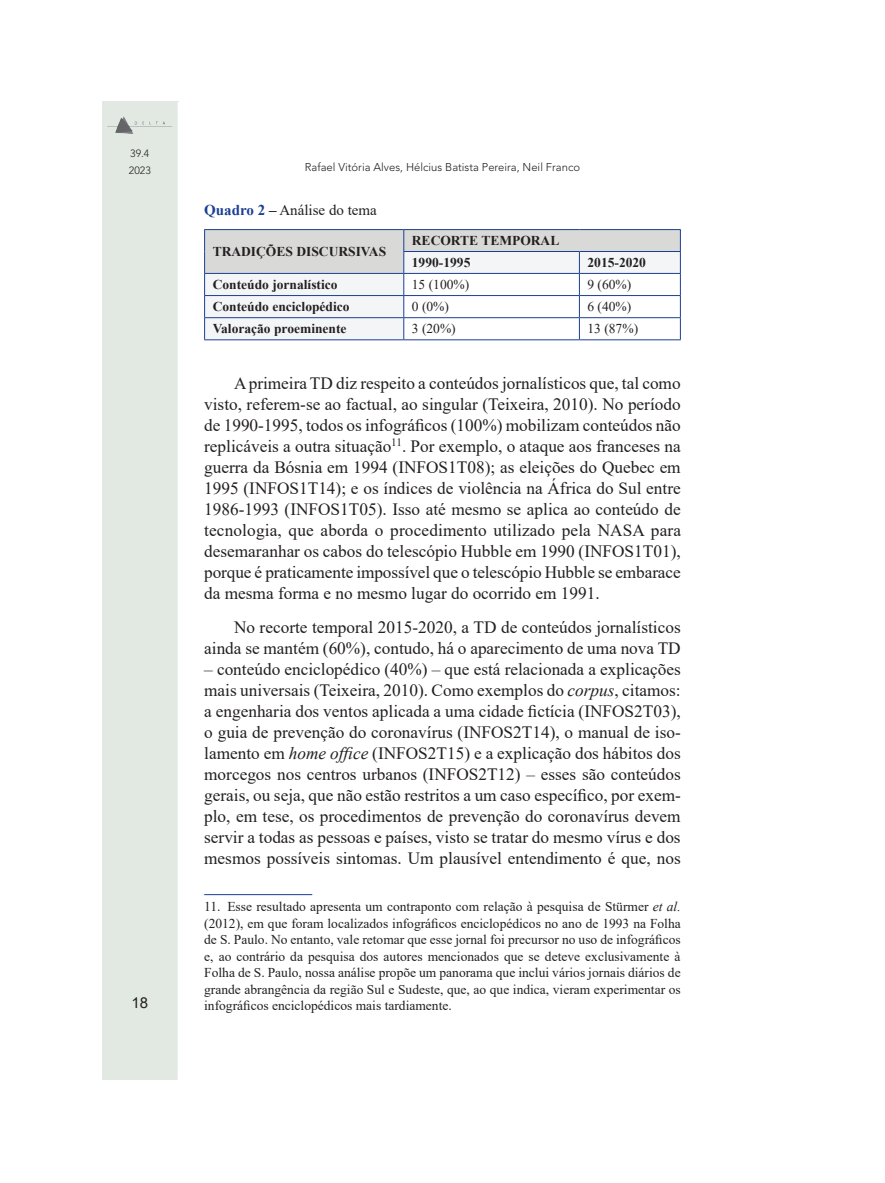
<style>
.page{position:relative;width:885px;height:1183px;background:#fff}
.page>*{position:absolute;margin:0;border:0;box-sizing:border-box;transform-origin:0 0}
.t1{font:17.25px/21px "Times New Roman";color:#231f20;text-align:justify}
.t2{font:15px "Times New Roman";color:#231f20}
.t3{font:15px "Arial";color:#231f20}
.t4{font:13.5px/16.5px "Times New Roman";color:#231f20;text-align:justify}
.t5{font:700 13.5px/21.9px "Times New Roman";color:#231f20}
.t6{font:300 11.25px "Avenir";color:#231f20}
.t7{font:300 10.5px/16.5px "Avenir";color:#231f20}
.s1{font-weight:700;color:#1b3f94}
.s2{font-weight:700}
.s3{font-style:italic}
</style>
<div class="page">
<div style="left:102px;top:101px;width:77px;height:978px;background:#e1e9e2"></div>
<img style="left:107px;top:116px;width:65px;height:18px">
<hr style="left:178px;top:102px;width:4px;height:978px;background:#fff">
<svg style="left:204px;top:229px;width:477px;height:110px"></svg>
<hr style="left:204px;top:339px;width:200px;height:1px;background:#1b3f94">
<hr style="left:404px;top:339px;width:175px;height:1px;background:#1b3f94">
<hr style="left:579px;top:339px;width:101px;height:1px;background:#1b3f94">
<hr style="left:204px;top:894px;width:108px;height:1px;background:#1b3f94">
<p class="t7" style="left:129px;top:145px;width:23px">39.4<br>2023</p>
<p class="t3" style="left:131px;top:991px;width:18px">18</p>
<p class="t6" style="left:305px;top:160px;width:277px">Rafael Vitória Alves, Hélcius Batista Pereira, Neil Franco</p>
<p class="t2" style="left:204px;top:199px;width:174px"><span class="s1">Quadro 2</span> <span class="s2">–</span> Análise do tema</p>
<p class="t5" style="left:213px;top:240px;width:175px">TRADIÇÕES DISCURSIVAS</p>
<p class="t5" style="left:412px;top:229px;width:149px">RECORTE TEMPORAL<br>1990-1995</p>
<p class="t5" style="left:587px;top:251px;width:60px">2015-2020</p>
<p class="t5" style="left:213px;top:273px;width:126px">Conteúdo jornalístico</p>
<p class="t4" style="left:412px;top:276px;width:59px">15 (100%)</p>
<p class="t4" style="left:587px;top:276px;width:45px">9 (60%)</p>
<p class="t5" style="left:213px;top:295px;width:138px">Conteúdo enciclopédico</p>
<p class="t4" style="left:412px;top:298px;width:39px">0 (0%)</p>
<p class="t4" style="left:587px;top:298px;width:45px">6 (40%)</p>
<p class="t5" style="left:213px;top:317px;width:135px">Valoração proeminente</p>
<p class="t4" style="left:412px;top:320px;width:45px">3 (20%)</p>
<p class="t4" style="left:587px;top:320px;width:52px">13 (87%)</p>
<p class="t1" style="left:204px;top:372px;width:478px;text-indent:30px">A primeira TD diz respeito a conteúdos jornalísticos que, tal como visto, referem-se ao factual, ao singular (Teixeira, 2010). No período de 1990-1995, todos os infográficos (100%) mobilizam conteúdos não replicáveis a outra situação<sup>11</sup>. Por exemplo, o ataque aos franceses na guerra da Bósnia em 1994 (INFOS1T08); as eleições do Quebec em 1995 (INFOS1T14); e os índices de violência na África do Sul entre 1986-1993 (INFOS1T05). Isso até mesmo se aplica ao conteúdo de tecnologia, que aborda o procedimento utilizado pela NASA para desemaranhar os cabos do telescópio Hubble em 1990 (INFOS1T01), porque é praticamente impossível que o telescópio Hubble se embarace da mesma forma e no mesmo lugar do ocorrido em 1991.</p>
<p class="t1" style="left:204px;top:616px;width:478px;text-align:right">No recorte temporal 2015-2020, a TD de conteúdos jornalísticos ainda se mantém (60%), contudo, há o aparecimento de uma nova TD</p>
<p class="t1" style="left:204px;top:658px;width:478px">– conteúdo enciclopédico (40%) – que está relacionada a explicações mais universais (Teixeira, 2010). Como exemplos do <span class="s3">corpus</span>, citamos: a engenharia dos ventos aplicada a uma cidade fictícia (INFOS2T03), o guia de prevenção do coronavírus (INFOS2T14), o manual de iso&shy;lamento em <span class="s3">home office</span> (INFOS2T15) e a explicação dos hábitos dos morcegos nos centros urbanos (INFOS2T12) – esses são conteúdos gerais, ou seja, que não estão restritos a um caso específico, por exem&shy;plo, em tese, os procedimentos de prevenção do coronavírus devem servir a todas as pessoas e países, visto se tratar do mesmo vírus e dos mesmos possíveis sintomas. Um plausível entendimento é que, nos</p>
<p class="t4" style="left:204px;top:897px;width:478px">11. Esse resultado apresenta um contraponto com relação à pesquisa de Stürmer <span class="s3">et al. </span>(2012), em que foram localizados infográficos enciclopédicos no ano de 1993 na Folha de S. Paulo. No entanto, vale retomar que esse jornal foi precursor no uso de infográficos e, ao contrário da pesquisa dos autores mencionados que se deteve exclusivamente à Folha de S. Paulo, nossa análise propõe um panorama que inclui vários jornais diários de grande abrangência da região Sul e Sudeste, que, ao que indica, vieram experimentar os infográficos enciclopédicos mais tardiamente.</p>
</div>
